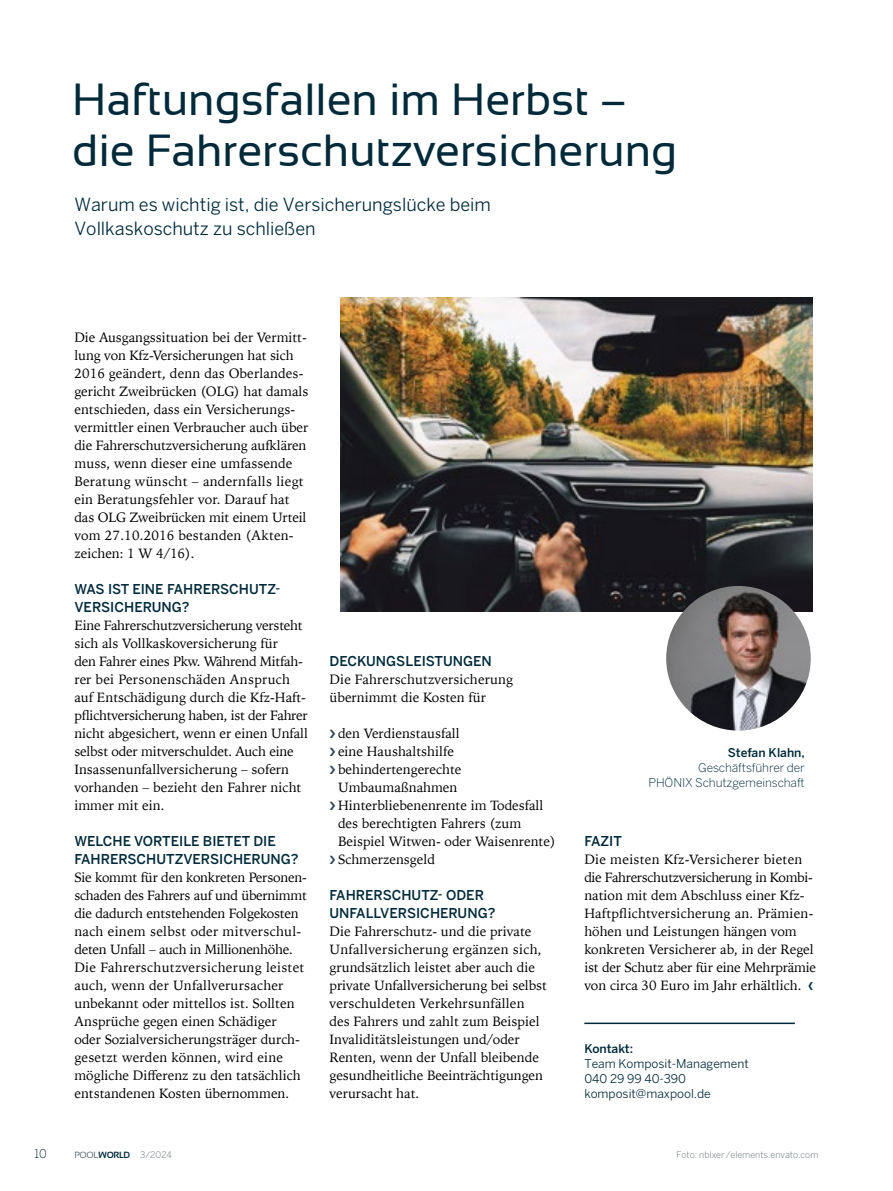
<style>
.page{position:relative;width:893px;height:1191px;background:#fff}
.page>*{position:absolute;margin:0;border:0;box-sizing:border-box;transform-origin:0 0}
.Headline_1-seitig{font:45px/51px "Sansation";color:#002a3a}
.Subline{font:18px/24px "Benton Sans";color:#002a3a}
.Copy{font:13.5px/18px "Iowan Old Style";color:#000}
.Zwischentitel{font:500 13.5px/18px "Benton Sans";color:#002a3a}
.Bildunterschrift{font:300 12px/15px "Benton Sans";letter-spacing:-.01em;color:#002a3a;text-align:right}
.Bildunterschrift-2{font:12px "Benton Sans";color:#002a3a}
.Bildunterschrift-3{font:500 12px "Benton Sans";color:#002a3a}
.Copyright_Bilder{font:300 9px "Benton Sans";color:#5e6e72}
.s1{font-weight:500}
.s2{font-family:"Benton Sans";font-weight:500;font-size:15px;color:#002a3a}
.s3{font-family:"Sansation";font-weight:400}
.s4{font-family:"Sansation";font-weight:700;color:#002a3a}
</style>
<div class="page">
<hr style="left:584px;top:1022px;width:211px;height:2px;background:#002a3a">
<img style="left:341px;top:297px;width:472px;height:315px">
<img style="left:666px;top:586px;width:145px;height:144px;border-radius:72px">
<p class="Headline_1-seitig" style="left:72px;top:74px;width:606px">Haftungsfallen im Herbst – die Fahrerschutzversicherung</p>
<p class="Subline" style="left:74px;top:192px;width:418px">Warum es wichtig ist, die Versicherungslücke beim<br>Vollkaskoschutz zu schließen</p>
<p class="Copy" style="left:74px;top:327px;width:235px">Die Ausgangssituation bei der Vermitt&shy;lung von Kfz-Versicherungen hat sich 2016 geändert, denn das Oberlandes&shy;gericht Zweibrücken (OLG) hat damals entschieden, dass ein Versicherungs&shy;vermittler einen Verbraucher auch über die Fahrerschutzversicherung aufklären muss, wenn dieser eine umfassende Beratung wünscht – andernfalls liegt ein Beratungsfehler vor. Darauf hat das OLG Zweibrücken mit einem Urteil vom 27.10.2016 bestanden (Akten&shy;zeichen: 1 W 4/16).</p>
<p class="Zwischentitel" style="left:74px;top:580px;width:206px">WAS IST EINE FAHRERSCHUTZ-<br>VERSICHERUNG?</p>
<p class="Copy" style="left:74px;top:615px;width:235px">Eine Fahrerschutzversicherung versteht sich als Vollkaskoversicherung für<br>den Fahrer eines Pkw. Während Mitfah&shy;rer bei Personenschäden Anspruch auf Entschädigung durch die Kfz-Haft&shy;pflichtversicherung haben, ist der Fahrer nicht abgesichert, wenn er einen Unfall selbst oder mitverschuldet. Auch eine Insassenunfallversicherung – sofern vorhanden – bezieht den Fahrer nicht immer mit ein.</p>
<p class="Zwischentitel" style="left:74px;top:832px;width:226px">WELCHE VORTEILE BIETET DIE<br>FAHRERSCHUTZVERSICHERUNG?</p>
<p class="Copy" style="left:74px;top:867px;width:234px">Sie kommt für den konkreten Personen&shy;schaden des Fahrers auf und übernimmt die dadurch entstehenden Folgekosten nach einem selbst oder mitverschul&shy;deten Unfall – auch in Millionenhöhe.<br>Die Fahrerschutzversicherung leistet auch, wenn der Unfallverursacher unbekannt oder mittellos ist. Sollten Ansprüche gegen einen Schädiger<br>oder Sozialversicherungsträger durch&shy;gesetzt werden können, wird eine mögliche Differenz zu den tatsächlich entstandenen Kosten übernommen.</p>
<p class="Zwischentitel" style="left:330px;top:652px;width:164px">DECKUNGSLEISTUNGEN</p>
<p class="Copy" style="left:330px;top:669px;width:185px">Die Fahrerschutzversicherung übernimmt die Kosten für</p>
<p class="Copy" style="left:338px;top:723px;width:123px">den Verdienstausfall</p>
<p class="Copy" style="left:338px;top:741px;width:117px">eine Haushaltshilfe</p>
<p class="Copy" style="left:338px;top:759px;width:125px">behindertengerechte<br>Umbaumaßnahmen</p>
<p class="Copy" style="left:338px;top:795px;width:219px">Hinterbliebenenrente im Todesfall des berechtigten Fahrers (zum<br>Beispiel Witwen- oder Waisenrente)</p>
<p class="Copy" style="left:338px;top:849px;width:98px">Schmerzensgeld</p>
<p class="Zwischentitel" style="left:330px;top:886px;width:167px">FAHRERSCHUTZ- ODER<br>UNFALLVERSICHERUNG?</p>
<p class="Copy" style="left:330px;top:921px;width:219px">Die Fahrerschutz- und die private Unfallversicherung ergänzen sich, grundsätzlich leistet aber auch die private Unfallversicherung bei selbst verschuldeten Verkehrsunfällen des Fahrers und zahlt zum Beispiel Invaliditätsleistungen und/oder Renten, wenn der Unfall bleibende gesundheitliche Beeinträchtigungen verursacht hat.</p>
<p class="Bildunterschrift" style="left:649px;top:745px;width:158px"><span class="s1">Stefan Klahn,<br></span>Geschäftsführer der<br>PHÖNIX Schutzgemeinschaft</p>
<p class="Zwischentitel" style="left:584px;top:832px;width:39px">FAZIT</p>
<p class="Copy" style="left:584px;top:849px;width:233px">Die meisten Kfz-Versicherer bieten die Fahrerschutzversicherung in Kombi&shy;nation mit dem Abschluss einer Kfz-Haftpflichtversicherung an. Prämien&shy;höhen und Leistungen hängen vom konkreten Versicherer ab, in der Regel ist der Schutz aber für eine Mehrprämie von circa 30 Euro im Jahr erhältlich. <span class="s2">‹</span></p>
<p class="Bildunterschrift-3" style="left:584px;top:1041px;width:50px">Kontakt:</p>
<p class="Bildunterschrift-2" style="left:584px;top:1056px;width:166px">Team Komposit-Management</p>
<p class="Bildunterschrift-2" style="left:584px;top:1071px;width:103px">040 29 99 40-390</p>
<p class="Bildunterschrift-2" style="left:584px;top:1086px;width:128px">komposit@maxpool.de</p>
<p class="Bildunterschrift" style="left:34px;top:1146px;width:14px">10</p>
<p class="Copyright_Bilder" style="left:74px;top:1149px;width:99px"><span class="s3">POOL</span><span class="s4">WORLD</span> 3/2024</p>
<p class="Copyright_Bilder" style="left:676px;top:1149px;width:144px">Foto: nblxer/elements.envato.com</p>
</div>
